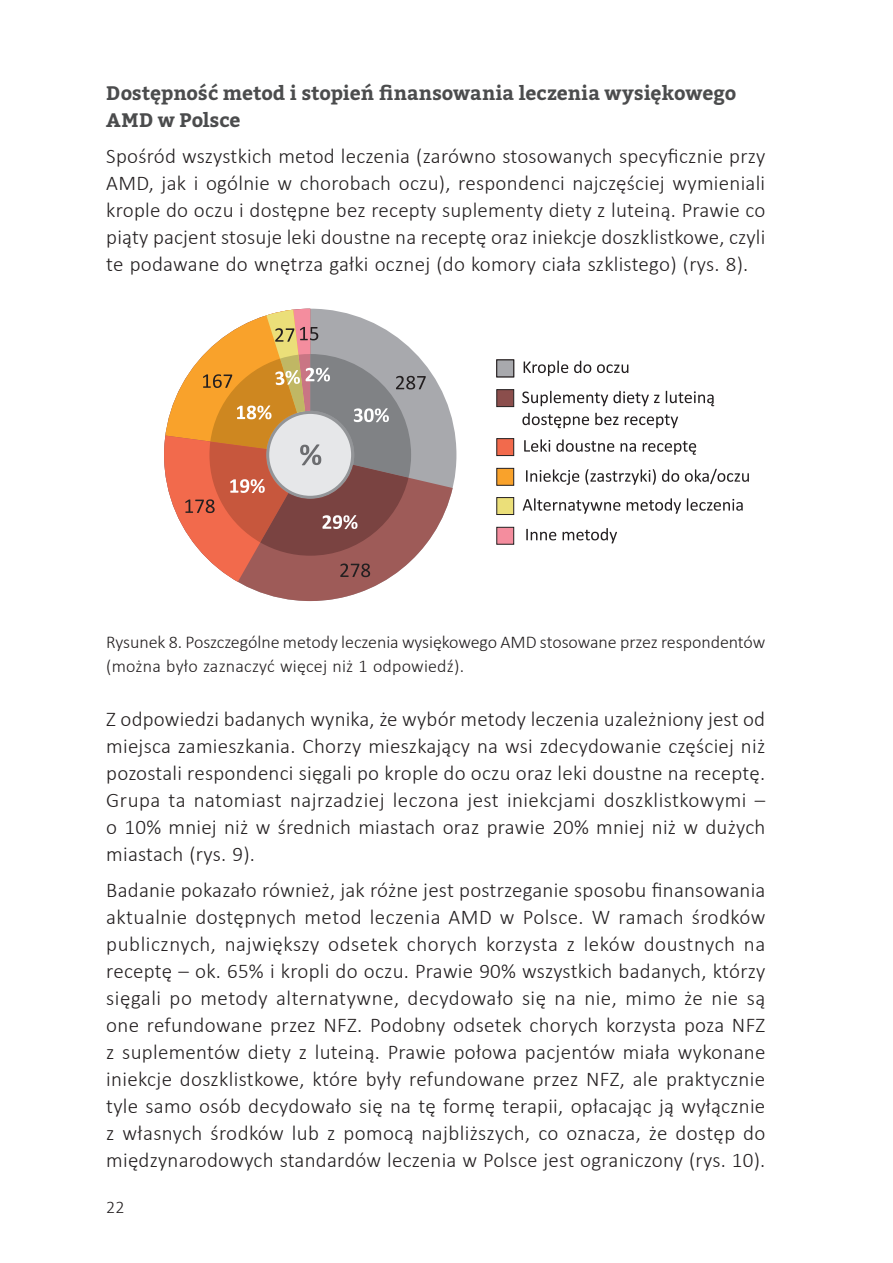
<style>
.page{position:relative;width:893px;height:1263px;background:#fff}
.page>*{position:absolute;margin:0;border:0;box-sizing:border-box;transform-origin:0 0}
.Tekst{font:300 21px/27px "Calibri";letter-spacing:.01em;color:#231f20;text-align:justify}
.T2_bez_podcięcia{font:700 19.5px/27px "Bitter";color:#4b4c4d}
.Rys_-_podpis{font:300 18px/24px "Calibri";letter-spacing:-.005em;color:#231f20}
</style>
<div class="page">
<svg style="left:238px;top:366px;width:215px;height:235px"></svg>
<div style="left:496px;top:359px;width:18px;height:18px;background:#a8a9ad;border:1px solid #231f20"></div>
<div style="left:496px;top:389px;width:18px;height:18px;background:#8b4e4c;border:1px solid #231f20"></div>
<div style="left:496px;top:438px;width:18px;height:18px;background:#f26a4c;border:1px solid #231f20"></div>
<div style="left:496px;top:468px;width:18px;height:18px;background:#f9a22b;border:1px solid #231f20"></div>
<div style="left:496px;top:497px;width:18px;height:18px;background:#ebdf79;border:1px solid #231f20"></div>
<div style="left:496px;top:527px;width:18px;height:18px;background:#f48d9e;border:1px solid #231f20"></div>
<svg style="left:526px;top:529px;width:30px;height:11px"></svg>
<svg style="left:563px;top:528px;width:54px;height:15px"></svg>
<svg style="left:523px;top:498px;width:97px;height:16px"></svg>
<svg style="left:627px;top:498px;width:54px;height:16px"></svg>
<svg style="left:687px;top:498px;width:56px;height:13px"></svg>
<svg style="left:526px;top:469px;width:53px;height:16px"></svg>
<svg style="left:585px;top:469px;width:71px;height:16px"></svg>
<svg style="left:662px;top:469px;width:17px;height:13px"></svg>
<svg style="left:685px;top:469px;width:64px;height:15px"></svg>
<svg style="left:524px;top:439px;width:26px;height:13px"></svg>
<svg style="left:556px;top:439px;width:58px;height:13px"></svg>
<svg style="left:621px;top:443px;width:15px;height:9px"></svg>
<svg style="left:643px;top:441px;width:53px;height:14px"></svg>
<svg style="left:522px;top:391px;width:138px;height:15px"></svg>
<svg style="left:666px;top:391px;width:48px;height:15px"></svg>
<svg style="left:522px;top:413px;width:67px;height:15px"></svg>
<svg style="left:595px;top:413px;width:24px;height:12px"></svg>
<svg style="left:625px;top:414px;width:53px;height:14px"></svg>
<svg style="left:524px;top:361px;width:44px;height:15px"></svg>
<svg style="left:574px;top:361px;width:17px;height:12px"></svg>
<svg style="left:597px;top:364px;width:31px;height:9px"></svg>
<svg style="left:164px;top:309px;width:262px;height:273px;background:#c2947e"></svg>
<p class="T2_bez_podcięcia" style="left:106px;top:80px;width:632px">Dostępność metod i stopień finansowania leczenia wysiękowego<br>AMD w Polsce</p>
<p class="Tekst" style="left:106px;top:142px;width:661px">Spośród wszystkich metod leczenia (zarówno stosowanych specyficznie przy AMD, jak i ogólnie w chorobach oczu), respondenci najczęściej wymieniali krople do oczu i dostępne bez recepty suplementy diety z luteiną. Prawie co piąty pacjent stosuje leki doustne na receptę oraz iniekcje doszklistkowe, czyli te podawane do wnętrza gałki ocznej (do komory ciała szklistego) (rys. 8).</p>
<p class="Rys_-_podpis" style="left:106px;top:630px;width:661px">Rysunek 8. Poszczególne metody leczenia wysiękowego AMD stosowane przez respondentów (można było zaznaczyć więcej niż 1 odpowiedź).</p>
<p class="Tekst" style="left:106px;top:705px;width:661px">Z odpowiedzi badanych wynika, że wybór metody leczenia uzależniony jest od miejsca zamieszkania. Chorzy mieszkający na wsi zdecydowanie częściej niż pozostali respondenci sięgali po krople do oczu oraz leki doustne na receptę.<br>Grupa ta natomiast najrzadziej leczona jest iniekcjami doszklistkowymi – o 10% mniej niż w średnich miastach oraz prawie 20% mniej niż w dużych miastach (rys. 9).</p>
<p class="Tekst" style="left:106px;top:876px;width:661px">Badanie pokazało również, jak różne jest postrzeganie sposobu finansowania aktualnie dostępnych metod leczenia AMD w Polsce. W ramach środków publicznych, największy odsetek chorych korzysta z leków doustnych na receptę – ok. 65% i kropli do oczu. Prawie 90% wszystkich badanych, którzy sięgali po metody alternatywne, decydowało się na nie, mimo że nie są one refundowane przez NFZ. Podobny odsetek chorych korzysta poza NFZ z suplementów diety z luteiną. Prawie połowa pacjentów miała wykonane iniekcje doszklistkowe, które były refundowane przez NFZ, ale praktycznie tyle samo osób decydowało się na tę formę terapii, opłacając ją wyłącznie z własnych środków lub z pomocą najbliższych, co oznacza, że dostęp do międzynarodowych standardów leczenia w Polsce jest ograniczony (rys. 10).</p>
<p class="Rys_-_podpis" style="left:106px;top:1195px;width:20px">22</p>
</div>
